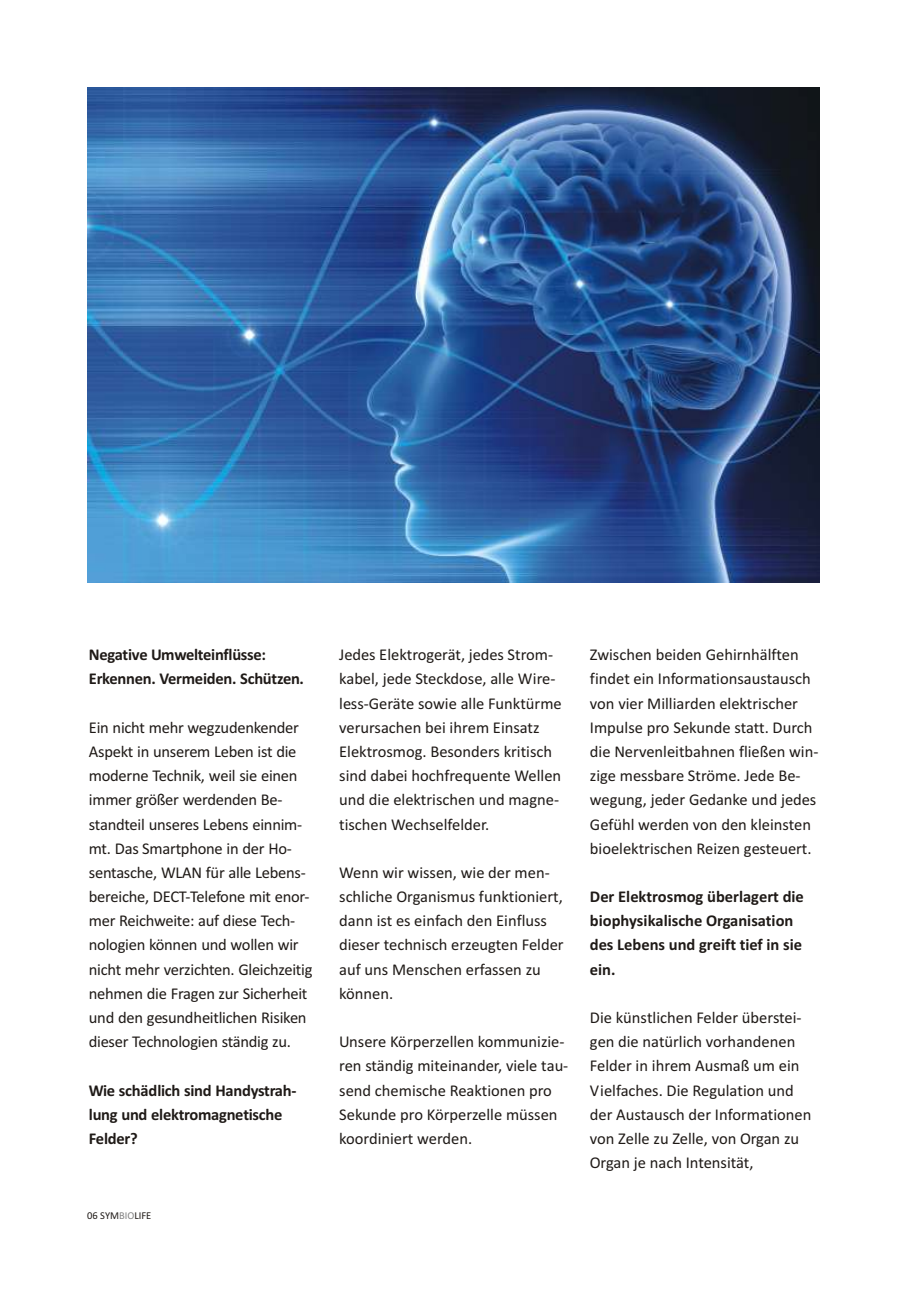
<style>
.page{position:relative;width:906px;height:1289px;background:#fff}
.page>*{position:absolute;margin:0;border:0;box-sizing:border-box;transform-origin:0 0}
.t1{font:16.5px/24.2px "Calibri";color:#1f1a17}
.t2{font:700 16.5px/24.2px "Calibri";letter-spacing:-.015em;color:#1f1a17}
.t3{font:10.5px "Calibri";color:#1f1a17}
.s1{color:#828282}
</style>
<div class="page">
<img style="left:87px;top:87px;width:732px;height:496px">
<p class="t2" style="left:89px;top:644px;width:217px">Negative Umwelteinflüsse:<br>Erkennen. Vermeiden. Schützen.</p>
<p class="t1" style="left:89px;top:716px;width:225px">Ein nicht mehr wegzudenkender<br>Aspekt in unserem Leben ist die moderne Technik, weil sie einen immer größer werdenden Be&shy;standteil unseres Lebens einnim&shy;mt. Das Smartphone in der Ho&shy;sentasche, WLAN für alle Lebens&shy;bereiche, DECT-Telefone mit enor&shy;mer Reichweite: auf diese Tech&shy;nologien können und wollen wir nicht mehr verzichten. Gleichzeitig nehmen die Fragen zur Sicherheit und den gesundheitlichen Risiken dieser Technologien ständig zu.</p>
<p class="t2" style="left:89px;top:1079px;width:209px">Wie schädlich sind Handystrah&shy;lung und elektromagnetische<br>Felder?</p>
<p class="t3" style="left:87px;top:1211px;width:66px">06 SYM<span class="s1">BIO</span>LIFE</p>
<p class="t1" style="left:339px;top:644px;width:224px">Jedes Elektrogerät, jedes Strom&shy;kabel, jede Steckdose, alle Wire&shy;less-Geräte sowie alle Funktürme verursachen bei ihrem Einsatz<br>Elektrosmog. Besonders kritisch sind dabei hochfrequente Wellen und die elektrischen und magne&shy;tischen Wechselfelder.</p>
<p class="t1" style="left:339px;top:861px;width:226px">Wenn wir wissen, wie der men&shy;schliche Organismus funktioniert, dann ist es einfach den Einfluss dieser technisch erzeugten Felder auf uns Menschen erfassen zu können.</p>
<p class="t1" style="left:339px;top:1031px;width:231px">Unsere Körperzellen kommunizie&shy;ren ständig miteinander, viele tau&shy;send chemische Reaktionen pro<br>Sekunde pro Körperzelle müssen koordiniert werden.</p>
<p class="t1" style="left:590px;top:644px;width:230px">Zwischen beiden Gehirnhälften findet ein Informationsaustausch von vier Milliarden elektrischer Impulse pro Sekunde statt. Durch die Nervenleitbahnen fließen win&shy;zige messbare Ströme. Jede Be&shy;wegung, jeder Gedanke und jedes Gefühl werden von den kleinsten bioelektrischen Reizen gesteuert.</p>
<p class="t2" style="left:590px;top:886px;width:215px">Der Elektrosmog überlagert die biophysikalische Organisation des Lebens und greift tief in sie ein.</p>
<p class="t1" style="left:590px;top:1006px;width:223px">Die künstlichen Felder überstei&shy;gen die natürlich vorhandenen<br>Felder in ihrem Ausmaß um ein<br>Vielfaches. Die Regulation und der Austausch der Informationen von Zelle zu Zelle, von Organ zu<br>Organ je nach Intensität,</p>
</div>
